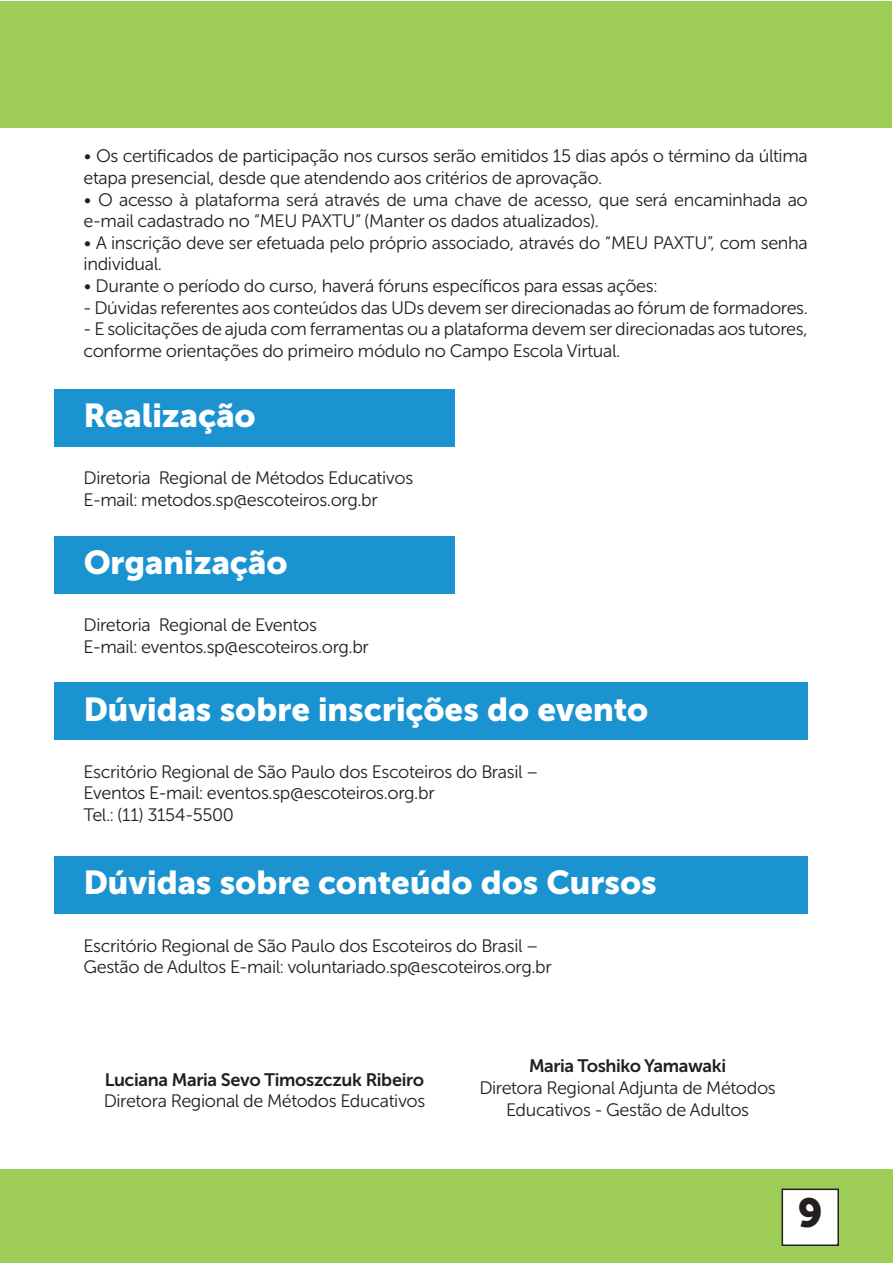
<style>
.page{position:relative;width:893px;height:1263px;background:#fff}
.page>*{position:absolute;margin:0;border:0;box-sizing:border-box;transform-origin:0 0}
.t1{font:40.5px "Museo Sans Cyrl 900";color:#231f20}
.t2{font:33px "Museo Sans Cyrl 900";color:#fff}
.t3{font:18px/21.6px "Museo Sans Cyrl 300";letter-spacing:-.02em;color:#231f20}
.t4{font:18px "Museo Sans Cyrl 700";letter-spacing:-.02em;color:#231f20}
</style>
<div class="page">
<div style="left:0;top:1169px;width:893px;height:94px;background:#9ecd57"></div>
<div style="left:0;top:2px;width:891px;height:126px;background:#9ecd57"></div>
<div style="left:782px;top:1189px;width:56px;height:56px;background:#fff"></div>
<div style="left:782px;top:1188px;width:57px;height:58px;border:2px solid #231f20"></div>
<div style="left:54px;top:389px;width:401px;height:57px;background:#1b93d1"></div>
<div style="left:54px;top:536px;width:401px;height:57px;background:#1b93d1"></div>
<div style="left:54px;top:682px;width:754px;height:58px;background:#1b93d1"></div>
<div style="left:54px;top:856px;width:754px;height:57px;background:#1b93d1"></div>
<p class="t3" style="left:84px;top:145px;width:726px">• Os certificados de participação nos cursos serão emitidos 15 dias após o término da última etapa presencial, desde que atendendo aos critérios de aprovação.</p>
<p class="t3" style="left:84px;top:189px;width:726px">• O acesso à plataforma será através de uma chave de acesso, que será encaminhada ao e-mail cadastrado no “MEU PAXTU” (Manter os dados atualizados).</p>
<p class="t3" style="left:84px;top:232px;width:726px">• A inscrição deve ser efetuada pelo próprio associado, através do “MEU PAXTU”, com senha individual.</p>
<p class="t3" style="left:84px;top:275px;width:575px">• Durante o período do curso, haverá fóruns específicos para essas ações:</p>
<p class="t3" style="left:84px;top:297px;width:726px">- Dúvidas referentes aos conteúdos das UDs devem ser direcionadas ao fórum de formadores.</p>
<p class="t3" style="left:84px;top:318px;width:726px">- E solicitações de ajuda com ferramentas ou a plataforma devem ser direcionadas aos tutores, conforme orientações do primeiro módulo no Campo Escola Virtual.</p>
<p class="t2" style="left:84px;top:397px;width:174px">Realização</p>
<p class="t3" style="left:84px;top:468px;width:331px">Diretoria Regional de Métodos Educativos</p>
<p class="t3" style="left:84px;top:489px;width:296px">E-mail: metodos.sp@escoteiros.org.br</p>
<p class="t2" style="left:84px;top:544px;width:205px">Organização</p>
<p class="t3" style="left:84px;top:614px;width:235px">Diretoria Regional de Eventos</p>
<p class="t3" style="left:84px;top:636px;width:287px">E-mail: eventos.sp@escoteiros.org.br</p>
<p class="t2" style="left:84px;top:690px;width:566px">Dúvidas sobre inscrições do evento</p>
<p class="t3" style="left:84px;top:761px;width:456px">Escritório Regional de São Paulo dos Escoteiros do Brasil –</p>
<p class="t3" style="left:84px;top:783px;width:353px">Eventos E-mail: eventos.sp@escoteiros.org.br</p>
<p class="t3" style="left:84px;top:804px;width:152px">Tel.: (11) 3154-5500</p>
<p class="t2" style="left:84px;top:864px;width:574px">Dúvidas sobre conteúdo dos Cursos</p>
<p class="t3" style="left:84px;top:935px;width:456px">Escritório Regional de São Paulo dos Escoteiros do Brasil –</p>
<p class="t3" style="left:84px;top:956px;width:470px">Gestão de Adultos E-mail: voluntariado.sp@escoteiros.org.br</p>
<p class="t4" style="left:105px;top:1069px;width:321px">Luciana Maria Sevo Timoszczuk Ribeiro</p>
<p class="t3" style="left:104px;top:1090px;width:323px">Diretora Regional de Métodos Educativos</p>
<p class="t4" style="left:529px;top:1056px;width:199px">Maria Toshiko Yamawaki</p>
<p class="t3" style="left:479px;top:1077px;width:298px;text-align:center">Diretora Regional Adjunta de Métodos<br>Educativos - Gestão de Adultos</p>
<h1 class="t1" style="left:798px;top:1190px;width:26px">9</h1>
</div>
